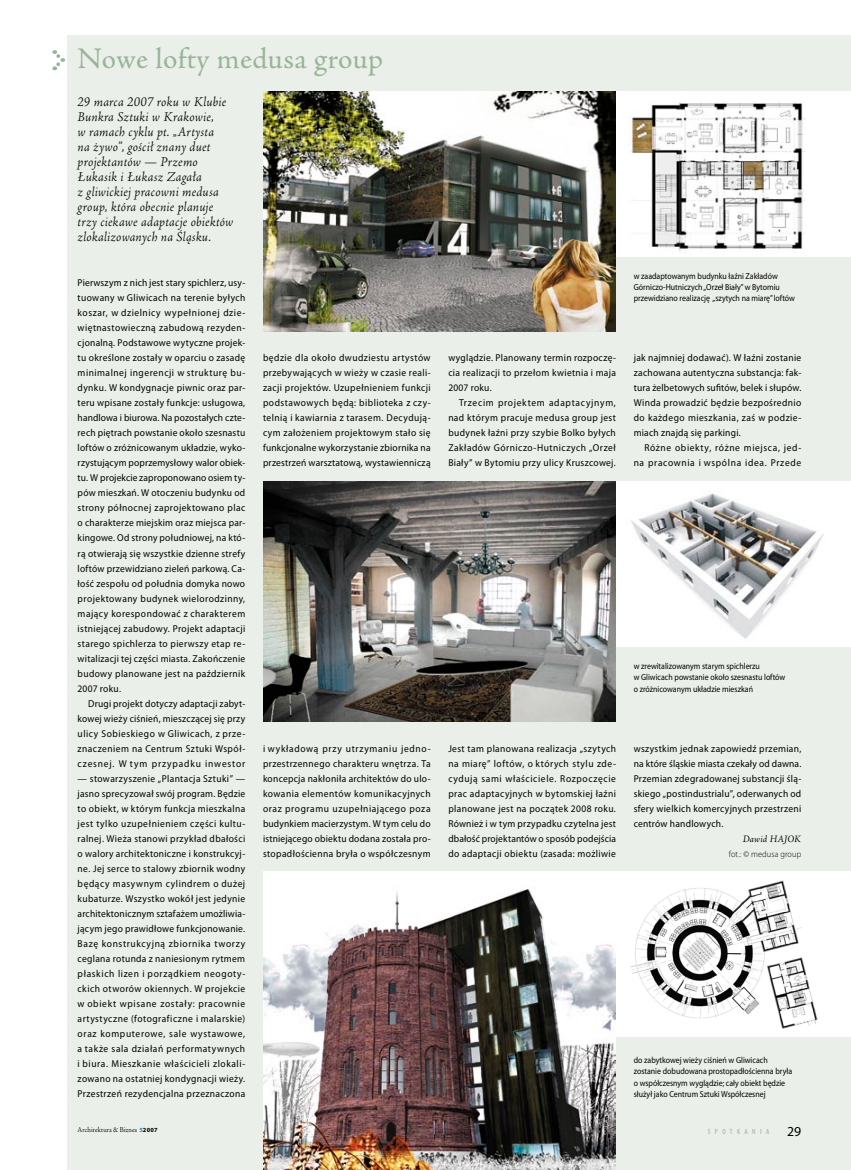
<style>
.page{position:relative;width:851px;height:1170px;background:#fff}
.page>*{position:absolute;margin:0;border:0;box-sizing:border-box;transform-origin:0 0}
.t1{font:30px "Adobe Jenson Pro";letter-spacing:.01em;color:#98b499}
.t2{font:italic 300 13.75px/15px "Adobe Jenson Pro";letter-spacing:.02em;color:#000;scale:.95 1}
.t3{font:13.75px "Myriad Pro";color:#000}
.t4{font:10px/15px "Myriad Pro";letter-spacing:.035em;color:#000;text-align:justify;scale:.95 1}
.t5{font:10px/15px "Myriad Pro";letter-spacing:.065em;color:#000;text-align:right;scale:.95 1}
.t6{font:italic 10px "Adobe Jenson Pro";letter-spacing:.01em;color:#000;scale:.95 1}
.t7{font:8.75px/11.2px "Myriad Pro";color:#000;scale:.9 1}
.t8{font:300 8.75px "Myriad Pro";letter-spacing:.015em;color:#000;scale:.95 1}
.t9{font:300 7.5px "Adobe Jenson Pro";letter-spacing:.02em;color:#000;scale:.9 1}
.t10{font:condensed 7.5px "Myriad Pro";letter-spacing:.59em;color:#98b499}
.s1{font-family:"Myriad Pro";font-weight:700;font-size:6.25px;color:#2a86b4}
.s2{font-family:"Myriad Pro";font-weight:700;font-size:6.25px}
</style>
<div class="page">
<div style="left:67px;top:35px;width:783px;height:1134px;background:#eaefe9"></div>
<svg style="left:52px;top:50px;width:13px;height:21px"></svg>
<div style="left:615px;top:481px;width:235px;height:165px;background:#fff"></div>
<div style="left:615px;top:91px;width:235px;height:165px;background:#fff"></div>
<div style="left:615px;top:871px;width:235px;height:165px;background:#fff"></div>
<img style="left:263px;top:91px;width:352px;height:240px">
<img style="left:628px;top:102px;width:177px;height:150px">
<img style="left:263px;top:481px;width:352px;height:240px">
<img style="left:631px;top:493px;width:193px;height:146px">
<img style="left:263px;top:871px;width:352px;height:298px">
<img style="left:631px;top:880px;width:187px;height:148px">
<h1 class="t1" style="left:78px;top:41px;width:307px">Nowe lofty medusa group</h1>
<p class="t2" style="left:77px;top:95px;width:165px">29 marca 2007 roku w Klubie<br>Bunkra Sztuki w Krakowie,<br>w ramach cyklu pt. „Artysta<br>na żywo”, gościł znany duet projektantów — Przemo<br>Łukasik i Łukasz Zagała<br>z gliwickiej pracowni medusa group, która obecnie planuje trzy ciekawe adaptacje obiektów zlokalizowanych na Śląsku.</p>
<p class="t4" style="left:78px;top:275px;width:178px">Pierwszym z nich jest stary spichlerz, usy&shy;tuowany w Gliwicach na terenie byłych koszar, w dzielnicy wypełnionej dzie&shy;więtnastowieczną zabudową rezyden&shy;cjonalną. Podstawowe wytyczne projek&shy;tu określone zostały w oparciu o zasadę minimalnej ingerencji w strukturę bu&shy;dynku. W kondygnacje piwnic oraz par&shy;teru wpisane zostały funkcje: usługowa, handlowa i biurowa. Na pozostałych czte&shy;rech piętrach powstanie około szesnastu loftów o zróżnicowanym układzie, wyko&shy;rzystującym poprzemysłowy walor obiek&shy;tu. W projekcie zaproponowano osiem ty&shy;pów mieszkań. W otoczeniu budynku od strony północnej zaprojektowano plac o charakterze miejskim oraz miejsca par&shy;kingowe. Od strony południowej, na któ&shy;rą otwierają się wszystkie dzienne strefy loftów przewidziano zieleń parkową. Ca&shy;łość zespołu od południa domyka nowo projektowany budynek wielorodzinny, mający korespondować z charakterem istniejącej zabudowy. Projekt adaptacji starego spichlerza to pierwszy etap re&shy;witalizacji tej części miasta. Zakończenie budowy planowane jest na październik 2007 roku.</p>
<p class="t4" style="left:78px;top:695px;width:178px;text-indent:11px">Drugi projekt dotyczy adaptacji zabyt&shy;kowej wieży ciśnień, mieszczącej się przy ulicy Sobieskiego w Gliwicach, z prze&shy;znaczeniem na Centrum Sztuki Współ&shy;czesnej. W tym przypadku inwestor</p>
<p class="t4" style="left:78px;top:770px;width:178px">— stowarzyszenie „Plantacja Sztuki” — jasno sprecyzował swój program. Będzie to obiekt, w którym funkcja mieszkalna jest tylko uzupełnieniem części kultu&shy;ralnej. Wieża stanowi przykład dbałości o walory architektoniczne i konstrukcyj&shy;ne. Jej serce to stalowy zbiornik wodny będący masywnym cylindrem o dużej kubaturze. Wszystko wokół jest jedynie architektonicznym sztafażem umożliwia&shy;jącym jego prawidłowe funkcjonowanie.<br>Bazę konstrukcyjną zbiornika tworzy ceglana rotunda z naniesionym rytmem płaskich lizen i porządkiem neogoty&shy;ckich otworów okiennych. W projekcie w obiekt wpisane zostały: pracownie artystyczne (fotograficzne i malarskie) oraz komputerowe, sale wystawowe, a także sala działań performatywnych i biura. Mieszkanie właścicieli zlokali&shy;zowano na ostatniej kondygnacji wieży.<br>Przestrzeń rezydencjalna przeznaczona</p>
<p class="t7" style="left:633px;top:270px;width:181px">w zaadaptowanym budynku łaźni Zakładów<br>Górniczo-Hutniczych „Orzeł Biały” w Bytomiu przewidziano realizację „szytych na miarę” loftów</p>
<p class="t4" style="left:263px;top:350px;width:178px">będzie dla około dwudziestu artystów przebywających w wieży w czasie reali&shy;zacji projektów. Uzupełnieniem funkcji podstawowych będą: biblioteka z czy&shy;telnią i kawiarnia z tarasem. Decydują&shy;cym założeniem projektowym stało się funkcjonalne wykorzystanie zbiornika na przestrzeń warsztatową, wystawienniczą-</p>
<p class="t4" style="left:448px;top:350px;width:178px">wyglądzie. Planowany termin rozpoczę&shy;cia realizacji to przełom kwietnia i maja 2007 roku.</p>
<p class="t4" style="left:633px;top:350px;width:178px">jak najmniej dodawać). W łaźni zostanie zachowana autentyczna substancja: fak&shy;tura żelbetowych sufitów, belek i słupów.<br>Winda prowadzić będzie bezpośrednio do każdego mieszkania, zaś w podzie&shy;miach znajdą się parkingi.</p>
<p class="t5" style="left:633px;top:440px;width:178px">Różne obiekty, różne miejsca, jed&shy;na pracownia i wspólna idea. Przede</p>
<p class="t4" style="left:448px;top:395px;width:178px;text-indent:11px">Trzecim projektem adaptacyjnym, nad którym pracuje medusa group jest budynek łaźni przy szybie Bolko byłych Zakładów Górniczo-Hutniczych „Orzeł Biały” w Bytomiu przy ulicy Kruszcowej.</p>
<p class="t7" style="left:633px;top:660px;width:170px">w zrewitalizowanym starym spichlerzu<br>w Gliwicach powstanie około szesnastu loftów o zróżnicowanym układzie mieszkań</p>
<p class="t4" style="left:263px;top:740px;width:178px">i wykładową przy utrzymaniu jedno&shy;przestrzennego charakteru wnętrza. Ta koncepcja nakłoniła architektów do ulo&shy;kowania elementów komunikacyjnych oraz programu uzupełniającego poza budynkiem macierzystym. W tym celu do istniejącego obiektu dodana została pro&shy;stopadłościenna bryła o współczesnym-</p>
<p class="t4" style="left:448px;top:740px;width:178px">Jest tam planowana realizacja „szytych na miarę” loftów, o których stylu zde&shy;cydują sami właściciele. Rozpoczęcie prac adaptacyjnych w bytomskiej łaźni planowane jest na początek 2008 roku.<br>Również i w tym przypadku czytelna jest dbałość projektantów o sposób podejścia do adaptacji obiektu (zasada: możliwie</p>
<p class="t4" style="left:633px;top:740px;width:178px">wszystkim jednak zapowiedź przemian, na które śląskie miasta czekały od dawna.<br>Przemian zdegradowanej substancji ślą&shy;skiego „postindustrialu”, oderwanych od sfery wielkich komercyjnych przestrzeni centrów handlowych.</p>
<p class="t6" style="left:742px;top:832px;width:63px">Dawid HAJOK</p>
<p class="t8" style="left:728px;top:848px;width:78px">fot.: © medusa group</p>
<p class="t7" style="left:633px;top:1054px;width:177px">do zabytkowej wieży ciśnień w Gliwicach zostanie dobudowana prostopadłościenna bryła o współczesnym wyglądzie; cały obiekt będzie służył jako Centrum Sztuki Współczesnej</p>
<h2 class="t3" style="left:786px;top:1122px;width:16px">29</h2>
<p class="t9" style="left:78px;top:1125px;width:90px">Architektura &amp; Biznes <span class="s1">5</span><span class="s2">2007</span></p>
<p class="t10" style="left:707px;top:1126px;width:63px">SPOTKANIA</p>
</div>
